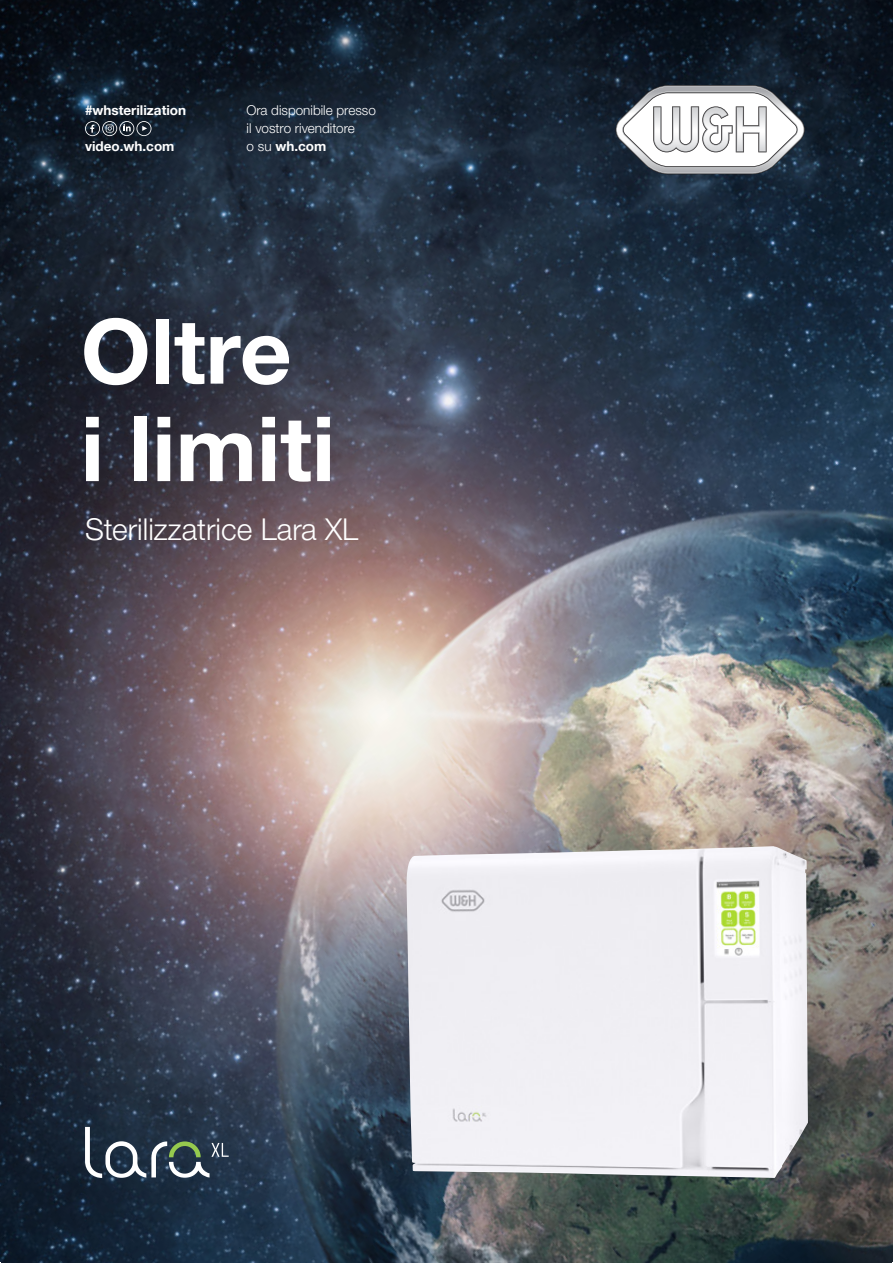
<style>
.page{position:relative;width:893px;height:1263px;background:#fff}
.page>*{position:absolute;margin:0;border:0;box-sizing:border-box;transform-origin:0 0}
.t1{font:700 90px/97.5px "Helvetica Neue World 75";color:#fff}
.t2{font:30px "Helvetica Neue World 45 Lt";color:#fff}
.t3{font:13.5px/18px "Helvetica Neue World 45 Lt";color:#fff}
.t4{font:700 13.5px "Helvetica Neue World 75";color:#fff}
.s1{font-family:"Helvetica Neue World 45 Lt";font-weight:400}
</style>
<div class="page">
<img style="left:0;top:0;width:893px;height:1263px">
<svg style="left:85px;top:1127px;width:144px;height:51px;background:#495864"></svg>
<img style="left:406px;top:846px;width:402px;height:332px">
<svg style="left:615px;top:85px;width:190px;height:89px"></svg>
<svg style="left:85px;top:121px;width:66px;height:15px"></svg>
<p class="t4" style="left:85px;top:102px;width:103px">#whsterilization</p>
<p class="t4" style="left:85px;top:138px;width:91px">video.wh.com</p>
<p class="t3" style="left:247px;top:101px;width:131px">Ora disponibile presso il vostro rivenditore</p>
<p class="t4" style="left:247px;top:138px;width:81px"><span class="s1">o su</span> wh.com</p>
<h1 class="t1" style="left:81px;top:304px;width:256px">Oltre i limiti</h1>
<h2 class="t2" style="left:85px;top:512px;width:275px">Sterilizzatrice Lara XL</h2>
</div>
